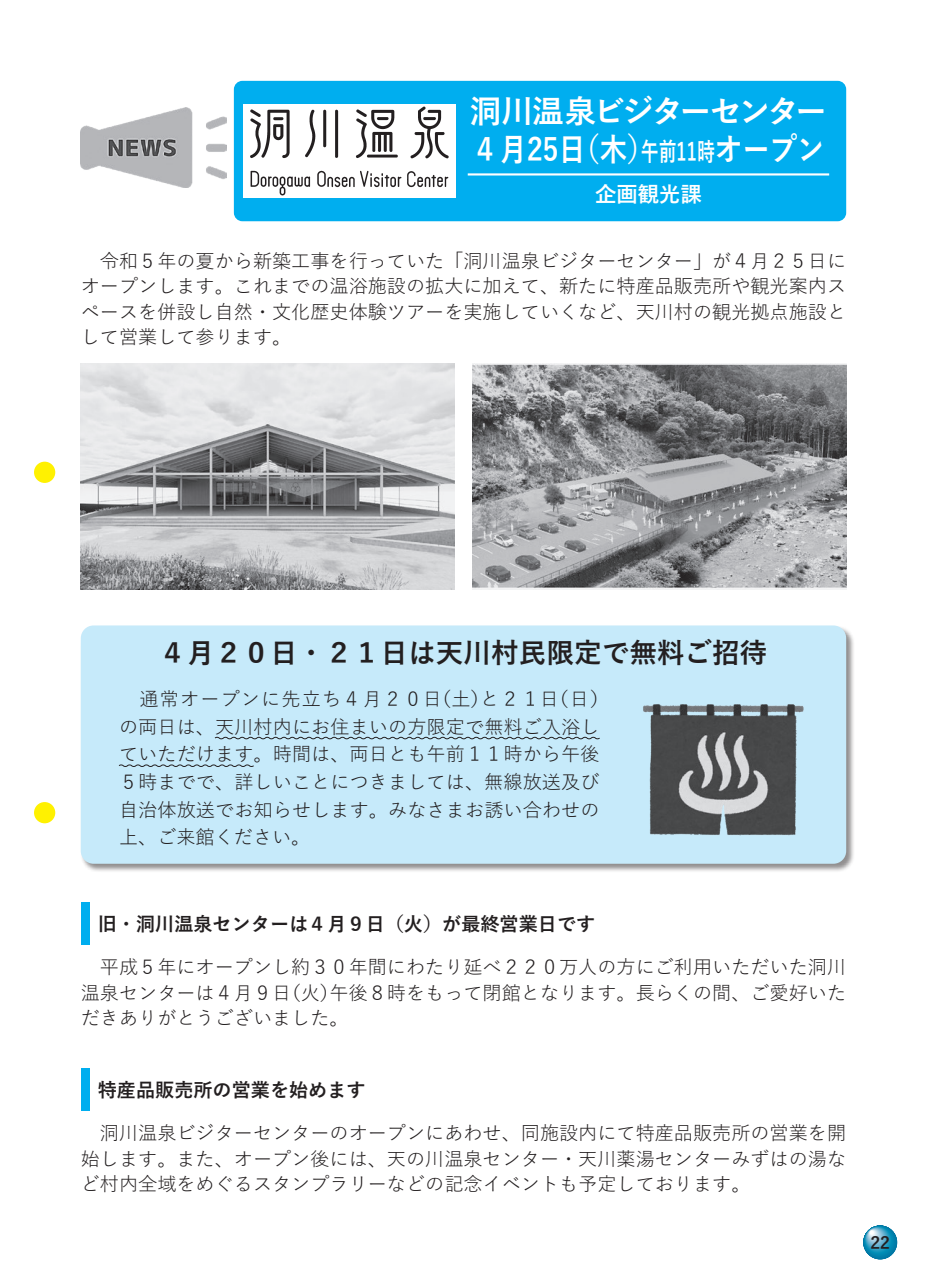
<style>
.page{position:relative;width:927px;height:1285px;background:#fff}
.page>*{position:absolute;margin:0;border:0;box-sizing:border-box;transform-origin:0 0}
._50-基本見出し{font:700 31.95px "Yu Gothic";letter-spacing:-.025em;color:#fff;scale:.86 1}
._50-基本見出し-2{font:700 31.95px "Yu Gothic";letter-spacing:-.09em;color:#fff}
._02本文_游ゴシック{font:700 27.6px "Yu Gothic";color:#231f20}
._50-基本見出し-3{font:700 25.5px "Yu Gothic";color:#fff;scale:.7 1}
._50-基本見出し-4{font:700 21.3px "Yu Gothic";color:#fff}
._02本文_游ゴシック-2{font:19.2px/25.5px "Yu Gothic";color:#231f20;text-align:justify}
._02本文_游ゴシック-3{font:700 19.2px "Yu Gothic";color:#231f20}
.t1{font:700 16.95px "Yu Gothic";color:#231f20}
.s1{font-size:25.5px}
</style>
<div class="page">
<div style="left:234px;top:81px;width:612px;height:140px;background:#00aeef;border-radius:9px"></div>
<div style="left:80px;top:625px;width:775px;height:247px;background:#231f20;opacity:.5"></div>
<div style="left:81px;top:625px;width:765px;height:238px;background:#c6eafa;border-radius:13px"></div>
<div style="left:863px;top:1225px;width:34px;height:34px;background:#0076a3;border-radius:50%"></div>
<div style="left:864px;top:1225px;width:32px;height:32px;background:#007ca8;border-radius:50%"></div>
<div style="left:864px;top:1225px;width:31px;height:31px;background:#0080ab;border-radius:50%"></div>
<div style="left:864px;top:1225px;width:30px;height:31px;background:#0081ac;border-radius:50%"></div>
<div style="left:864px;top:1225px;width:30px;height:30px;background:#0085b0;border-radius:50%"></div>
<div style="left:864px;top:1225px;width:29px;height:30px;background:#0086b1;border-radius:50%"></div>
<svg style="left:864px;top:1225px;width:29px;height:29px"></svg>
<div style="left:864px;top:1226px;width:29px;height:28px;background:#0089b3;border-radius:50%"></div>
<div style="left:865px;top:1226px;width:28px;height:28px;background:#0089b3;border-radius:50%"></div>
<div style="left:865px;top:1226px;width:27px;height:27px;background:#008eb7;border-radius:50%"></div>
<svg style="left:865px;top:1226px;width:26px;height:26px"></svg>
<svg style="left:865px;top:1226px;width:25px;height:25px"></svg>
<svg style="left:866px;top:1226px;width:23px;height:24px"></svg>
<svg style="left:866px;top:1227px;width:23px;height:23px"></svg>
<svg style="left:866px;top:1227px;width:22px;height:22px"></svg>
<svg style="left:866px;top:1227px;width:21px;height:21px"></svg>
<svg style="left:866px;top:1227px;width:20px;height:20px"></svg>
<svg style="left:867px;top:1227px;width:18px;height:19px"></svg>
<div style="left:867px;top:1228px;width:17px;height:17px;background:#74b7d4;border-radius:50%"></div>
<div style="left:867px;top:1228px;width:17px;height:16px;background:#72b7d5;border-radius:50%"></div>
<svg style="left:867px;top:1228px;width:16px;height:16px"></svg>
<div style="left:868px;top:1228px;width:14px;height:15px;background:#8dc3db;border-radius:50%"></div>
<div style="left:868px;top:1228px;width:14px;height:14px;background:#8cc2dc;border-radius:50%"></div>
<svg style="left:868px;top:1228px;width:13px;height:14px"></svg>
<svg style="left:868px;top:1228px;width:12px;height:13px"></svg>
<div style="left:868px;top:1229px;width:11px;height:11px;background:#b4d6e7;border-radius:50%"></div>
<svg style="left:868px;top:1229px;width:11px;height:10px"></svg>
<svg style="left:869px;top:1229px;width:8px;height:9px"></svg>
<div style="left:869px;top:1229px;width:7px;height:8px;background:#e6f1f6;border-radius:50%"></div>
<svg style="left:870px;top:1230px;width:5px;height:5px"></svg>
<img style="left:80px;top:107px;width:146px;height:81px">
<svg style="left:214px;top:736px;width:386px;height:3px"></svg>
<svg style="left:118px;top:764px;width:136px;height:3px"></svg>
<div style="left:81px;top:901px;width:8px;height:43px;background:#00aeef"></div>
<div style="left:81px;top:1067px;width:8px;height:43px;background:#00aeef"></div>
<div style="left:243px;top:104px;width:213px;height:94px;background:#fff"></div>
<img style="left:250px;top:106px;width:199px;height:90px">
<img style="left:81px;top:364px;width:374px;height:225px">
<img style="left:472px;top:364px;width:374px;height:225px">
<img style="left:643px;top:704px;width:161px;height:132px">
<hr style="left:468px;top:173px;width:361px;height:2px;background:#fff">
<div style="left:34px;top:461px;width:21px;height:22px;background:#fff101;border-radius:50%"></div>
<div style="left:34px;top:801px;width:21px;height:22px;background:#fff101;border-radius:50%"></div>
<p class="_50-基本見出し-2" style="left:470px;top:93px;width:359px">洞川温泉ビジターセンター</p>
<p class="_50-基本見出し" style="left:697px;top:131px;width:150px"><span class="s1">時</span>オープン</p>
<p class="_50-基本見出し" style="left:472px;top:131px;width:213px">４月25 （日木）</p>
<p class="_50-基本見出し-4" style="left:595px;top:182px;width:108px">企画観光課</p>
<p class="_50-基本見出し-3" style="left:641px;top:137px;width:82px">午前11</p>
<p class="_02本文_游ゴシック-2" style="left:81px;top:245px;width:767px">　令和５年の夏から新築工事を行っていた「洞川温泉ビジターセンター」が４月２５日にオープンします。これまでの温浴施設の拡大に加えて、新たに特産品販売所や観光案内スペースを併設し自然・文化歴史体験ツアーを実施していくなど、天川村の観光拠点施設として営業して参ります。</p>
<p class="_02本文_游ゴシック" style="left:159px;top:636px;width:610px">４月２０日・２１日は天川村民限定で無料ご招待</p>
<p class="_02本文_游ゴシック-2" style="left:119px;top:682px;width:492px;line-height:27.6px;text-align:left">　通常オープンに先立ち４月２０（日土と）２１（日日(の両日は、天川村内にお住まいの方限定で無料ご入浴していただけます。時間は、両日とも午前１１時から午後<br>５時までで、詳しいことにつきましては、無線放送及び自治体放送でお知らせします。みなさまお誘い合わせの上、ご来館ください。</p>
<p class="_02本文_游ゴシック-3" style="left:98px;top:912px;width:499px">旧・洞川温泉センターは４月９日（火）が最終営業日です</p>
<p class="_02本文_游ゴシック-2" style="left:81px;top:951px;width:767px;text-align:right">　平成５年にオープンし約３０年間にわたり延べ２２０万人の方にご利用いただいた洞川午後８時をもって閉館となります。長らくの間、ご愛好いた</p>
<p class="_02本文_游ゴシック-2" style="left:81px;top:977px;width:269px">温泉センターは４月９（日火）だきありがとうございました。</p>
<p class="_02本文_游ゴシック-3" style="left:98px;top:1078px;width:269px">特産品販売所の営業を始めます</p>
<p class="_02本文_游ゴシック-2" style="left:81px;top:1117px;width:767px">　洞川温泉ビジターセンターのオープンにあわせ、同施設内にて特産品販売所の営業を開始します。また、オープン後には、天の川温泉センター・天川薬湯センターみずはの湯など村内全域をめぐるスタンプラリーなどの記念イベントも予定しております。</p>
<p class="t1" style="left:870px;top:1232px;width:21px">22</p>
</div>
